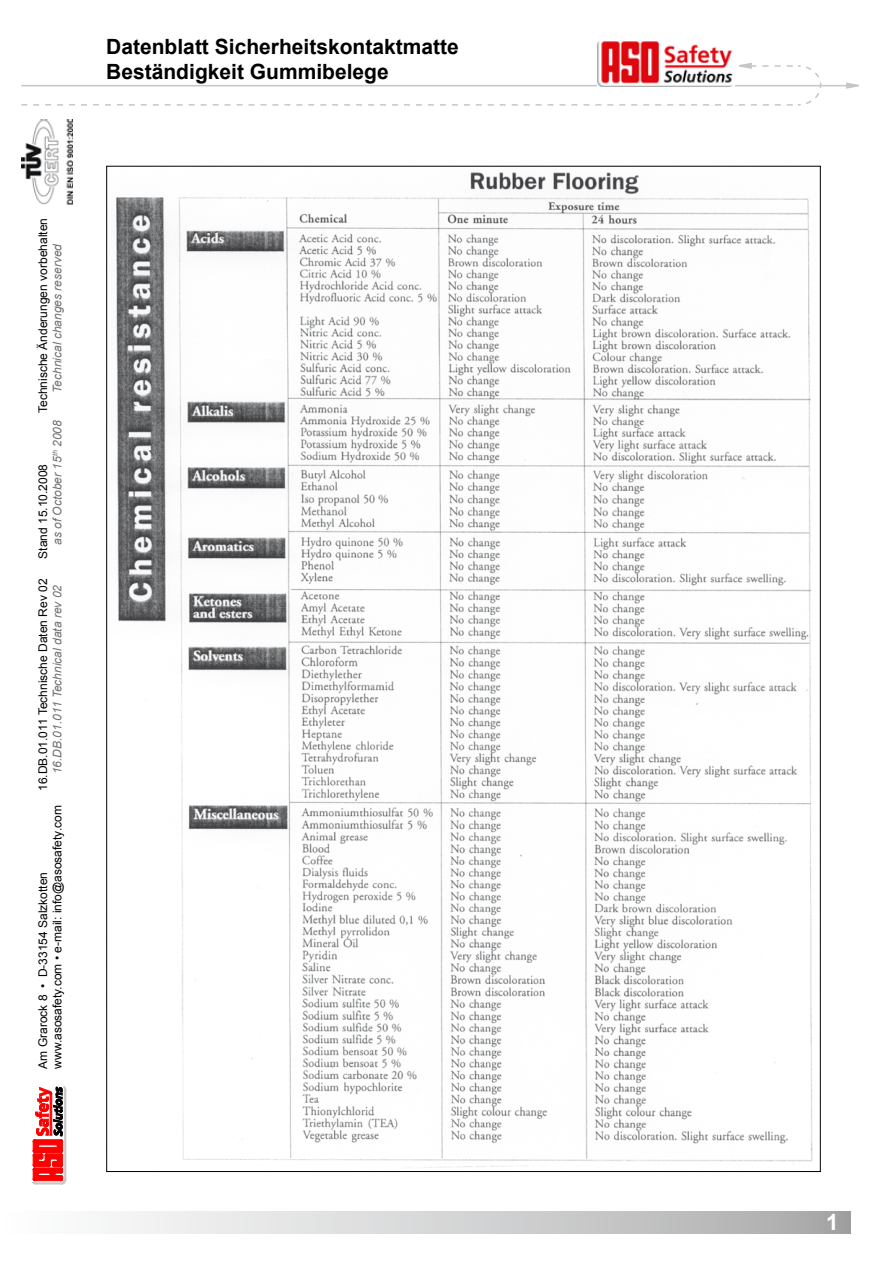
<style>
.page{position:relative;width:893px;height:1263px;background:#fff}
.page>*{position:absolute;margin:0;border:0;box-sizing:border-box;transform-origin:0 0}
.t1{font:700 22.5px "Arial";color:#fff}
.t2{font:700 21px/25.2px "Arial";color:#000}
.t3{font:12px/14.4px "Arial";color:#000}
.t4{font:italic 12px "Arial";color:#707173}
</style>
<div class="page">
<svg style="left:845px;top:82px;width:14px;height:7px"></svg>
<hr style="left:21px;top:85px;width:828px;height:1px;background:#c5c6c8">
<svg style="left:21px;top:62px;width:801px;height:44px"></svg>
<img style="left:598px;top:41px;width:137px;height:45px">
<img style="left:116px;top:172px;width:697px;height:996px">
<svg style="left:32px;top:1086px;width:35px;height:99px"></svg>
<img style="left:21px;top:119px;width:51px;height:85px">
<div style="left:0;top:1212px;width:850px;height:21px;background:linear-gradient(to right,#fff,#aaaaab)"></div>
<h2 class="t2" style="left:106px;top:34px;width:354px">Datenblatt Sicherheitskontaktmatte<br>Beständigkeit Gummibelege</h2>
<p class="t3" style="left:36px;top:413px;width:196px;rotate:-90deg">Technische Änderungen vorbehalten</p>
<p class="t4" style="left:49px;top:393px;width:151px;rotate:-90deg">Technical changes reserved</p>
<p class="t4" style="left:49px;top:545px;width:126px;rotate:-90deg">as of October 15<sup>th</sup> 2008</p>
<p class="t3" style="left:36px;top:559px;width:96px;rotate:-90deg">Stand 15.10.2008</p>
<p class="t3" style="left:36px;top:791px;width:214px;rotate:-90deg">16.DB.01.011 Technische Daten Rev 02</p>
<p class="t4" style="left:49px;top:774px;width:191px;rotate:-90deg">16.DB.01.011 Technical data rev 02</p>
<p class="t3" style="left:36px;top:1069px;width:265px;rotate:-90deg">Am Grarock 8 • D-33154 Salzkotten www.asosafety.com • e-mail: info@asosafety.com</p>
<h1 class="t1" style="left:826px;top:1208px;width:14px">1</h1>
</div>
